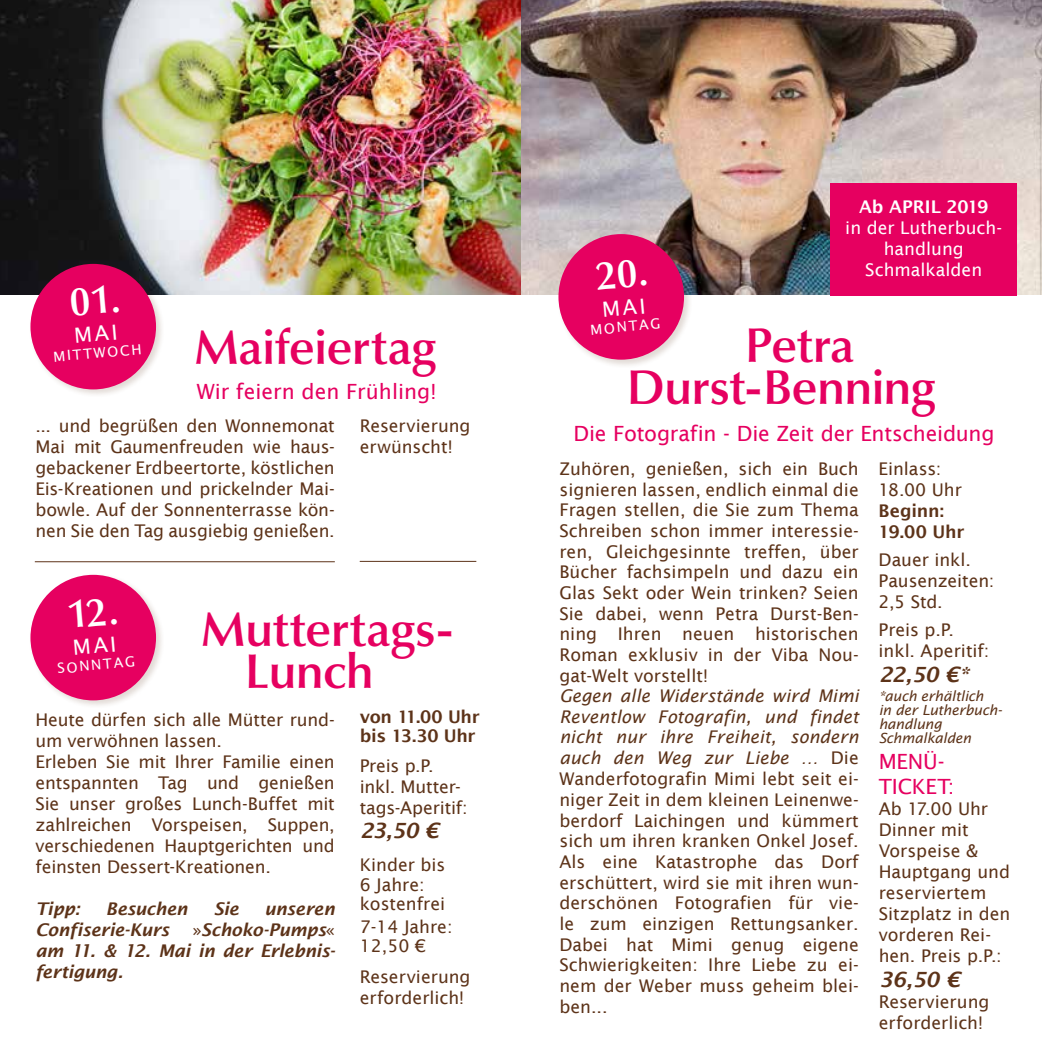
<style>
.page{position:relative;width:1042px;height:1042px;background:#fff}
.page>*{position:absolute;margin:0;border:0;box-sizing:border-box;transform-origin:0 0}
.t1{font:600 49px/42px "Optima LT Pro";letter-spacing:-.015em;color:#e60060}
.t2{font:21px/25.2px "Lucida Sans";letter-spacing:-.005em;color:#e60060}
.t3{font:italic 600 21px "Lucida Sans";letter-spacing:-.025em;color:#5d3319}
.t4{font:17.5px/21px "Lucida Sans";letter-spacing:-.005em;color:#5d3319}
.t5{font:italic 600 17.5px/21px "Lucida Sans";letter-spacing:-.01em;color:#5d3319;text-align:justify}
.t6{font:600 17.5px/19.2px "Lucida Sans";letter-spacing:-.015em;color:#5d3319}
.t7{font:17.5px/21px "Lucida Sans";color:#fff;text-align:center}
.t8{font:600 17.5px "Lucida Sans";color:#fff}
.t9{font:italic 14px/14px "Lucida Sans";letter-spacing:-.01em;color:#5d3319}
.t10{font:14px "Lucida Sans";color:#fff}
.s1{font-weight:400;font-style:normal}
.s2{font-style:italic}
</style>
<div class="page">
<hr style="left:35px;top:561px;width:300px;height:1px;background:#5d3319">
<hr style="left:360px;top:561px;width:116px;height:1px;background:#5d3319">
<img style="left:0;top:0;width:1042px;height:294px">
<div style="left:28px;top:262px;width:137px;height:136px;background:#5d3319;opacity:.18"></div>
<div style="left:30px;top:264px;width:126px;height:125px;background:#e60060;border-radius:50%"></div>
<div style="left:28px;top:573px;width:137px;height:136px;background:#5d3319;opacity:.18"></div>
<div style="left:30px;top:575px;width:126px;height:125px;background:#e60060;border-radius:50%"></div>
<div style="left:556px;top:232px;width:136px;height:136px;background:#5d3319;opacity:.18"></div>
<div style="left:558px;top:234px;width:126px;height:126px;background:#e60060;border-radius:50%"></div>
<div style="left:830px;top:184px;width:187px;height:112px;background:#e60060"></div>
<p class="t10" style="left:53px;top:349px;width:90px;rotate:-5deg">MITTWOCH</p>
<h1 class="t1" style="left:194px;top:325px;width:244px">Maifeiertag</h1>
<p class="t2" style="left:197px;top:378px;width:242px">Wir feiern den Frühling!</p>
<p class="t4" style="left:36px;top:415px;width:301px;text-align:justify">... und begrüßen den Wonnemonat Mai mit Gaumenfreuden wie haus&shy;gebackener Erdbeertorte, köstlichen Eis-Kreationen und prickelnder Mai&shy;bowle. Auf der Sonnenterrasse kön&shy;nen Sie den Tag ausgiebig genießen.</p>
<p class="t4" style="left:360px;top:415px;width:112px">Reservierung erwünscht!</p>
<p class="t10" style="left:57px;top:660px;width:79px;rotate:-5deg">SONNTAG</p>
<h1 class="t1" style="left:245px;top:608px;width:211px;text-indent:-44px">Muttertags-<br>Lunch</h1>
<p class="t4" style="left:36px;top:709px;width:301px">Heute dürfen sich alle Mütter rund&shy;um verwöhnen lassen.<br>Erleben Sie mit Ihrer Familie einen entspannten Tag und genießen<br>Sie unser großes Lunch-Buffet mit zahlreichen Vorspeisen, Suppen, verschiedenen Hauptgerichten und feinsten Dessert-Kreationen.</p>
<p class="t5" style="left:36px;top:898px;width:46px">Tipp:</p>
<p class="t5" style="left:106px;top:898px;width:83px">Besuchen</p>
<p class="t5" style="left:213px;top:898px;width:27px">Sie</p>
<p class="t5" style="left:265px;top:898px;width:72px">unseren</p>
<p class="t5" style="left:36px;top:919px;width:135px">Confiserie-Kurs</p>
<p class="t5" style="left:35px;top:919px;width:301px;text-indent:157px"><span class="s1">»</span>Schoko-Pumps<span class="s1">« </span>am 11. &amp; 12. Mai in der Erlebnis&shy;fertigung.</p>
<p class="t6" style="left:360px;top:706px;width:122px">von 11.00 Uhr bis 13.30 Uhr</p>
<p class="t4" style="left:360px;top:755px;width:109px">Preis p.P. inkl. Mutter&shy;tags-Aperitif:</p>
<p class="t3" style="left:360px;top:818px;width:81px">23,50 €</p>
<p class="t4" style="left:360px;top:855px;width:87px;line-height:19.2px">Kinder bis<br>6 Jahre: kostenfrei</p>
<p class="t4" style="left:360px;top:916px;width:94px;line-height:19.2px">7-14 Jahre:<br>12,50 €</p>
<p class="t4" style="left:360px;top:966px;width:112px">Reservierung erforderlich!</p>
<p class="t8" style="left:859px;top:197px;width:131px">Ab APRIL 2019</p>
<p class="t7" style="left:845px;top:217px;width:158px">in der Lutherbuch&shy;handlung<br>Schmalkalden</p>
<p class="t10" style="left:590px;top:322px;width:72px;rotate:-5deg">MONTAG</p>
<h1 class="t1" style="left:627px;top:324px;width:311px;text-indent:118px">Petra<br>Durst-Benning</h1>
<p class="t2" style="left:573px;top:421px;width:423px">Die Fotografin - Die Zeit der Entscheidung</p>
<p class="t4" style="left:559px;top:458px;width:301px;text-align:justify">Zuhören, genießen, sich ein Buch signieren lassen, endlich einmal die Fragen stellen, die Sie zum Thema Schreiben schon immer interessie&shy;ren, Gleichgesinnte treffen, über Bücher fachsimpeln und dazu ein Glas Sekt oder Wein trinken? Seien Sie dabei, wenn Petra Durst-Ben&shy;ning Ihren neuen historischen Roman exklusiv in der Viba Nou&shy;gat-Welt vorstellt!</p>
<p class="t4" style="left:559px;top:685px;width:301px;text-align:justify"><span class="s2">Gegen alle Widerstände wird Mimi Reventlow Fotografin, und findet nicht nur ihre Freiheit, sondern auch den Weg zur Liebe …</span> Die Wanderfotografin Mimi lebt seit ei&shy;niger Zeit in dem kleinen Leinenwe&shy;berdorf Laichingen und kümmert sich um ihren kranken Onkel Josef.<br>Als eine Katastrophe das Dorf erschüttert, wird sie mit ihren wun&shy;derschönen Fotografien für vie&shy;le zum einzigen Rettungsanker.<br>Dabei hat Mimi genug eigene Schwierigkeiten: Ihre Liebe zu ei&shy;nem der Weber muss geheim blei&shy;ben...</p>
<p class="t4" style="left:878px;top:458px;width:85px">Einlass:<br>18.00 Uhr</p>
<p class="t6" style="left:878px;top:500px;width:87px;line-height:21px">Beginn:<br>19.00 Uhr</p>
<p class="t4" style="left:878px;top:549px;width:117px">Dauer inkl.<br>Pausenzeiten:<br>2,5 Std.</p>
<p class="t4" style="left:878px;top:619px;width:112px">Preis p.P. inkl. Aperitif:</p>
<p class="t3" style="left:878px;top:663px;width:92px">22,50 €*</p>
<p class="t9" style="left:878px;top:689px;width:125px">*auch erhältlich<br>in der Lutherbuch&shy;handlung<br>Schmalkalden</p>
<p class="t2" style="left:878px;top:748px;width:77px">MENÜ-<br>TICKET:</p>
<p class="t4" style="left:878px;top:798px;width:133px">Ab 17.00 Uhr<br>Dinner mit<br>Vorspeise &amp;<br>Hauptgang und reserviertem<br>Sitzplatz in den vorderen Rei&shy;hen. Preis p.P.:</p>
<p class="t3" style="left:878px;top:967px;width:83px">36,50 €</p>
<p class="t4" style="left:878px;top:991px;width:112px">Reservierung erforderlich!</p>
</div>
